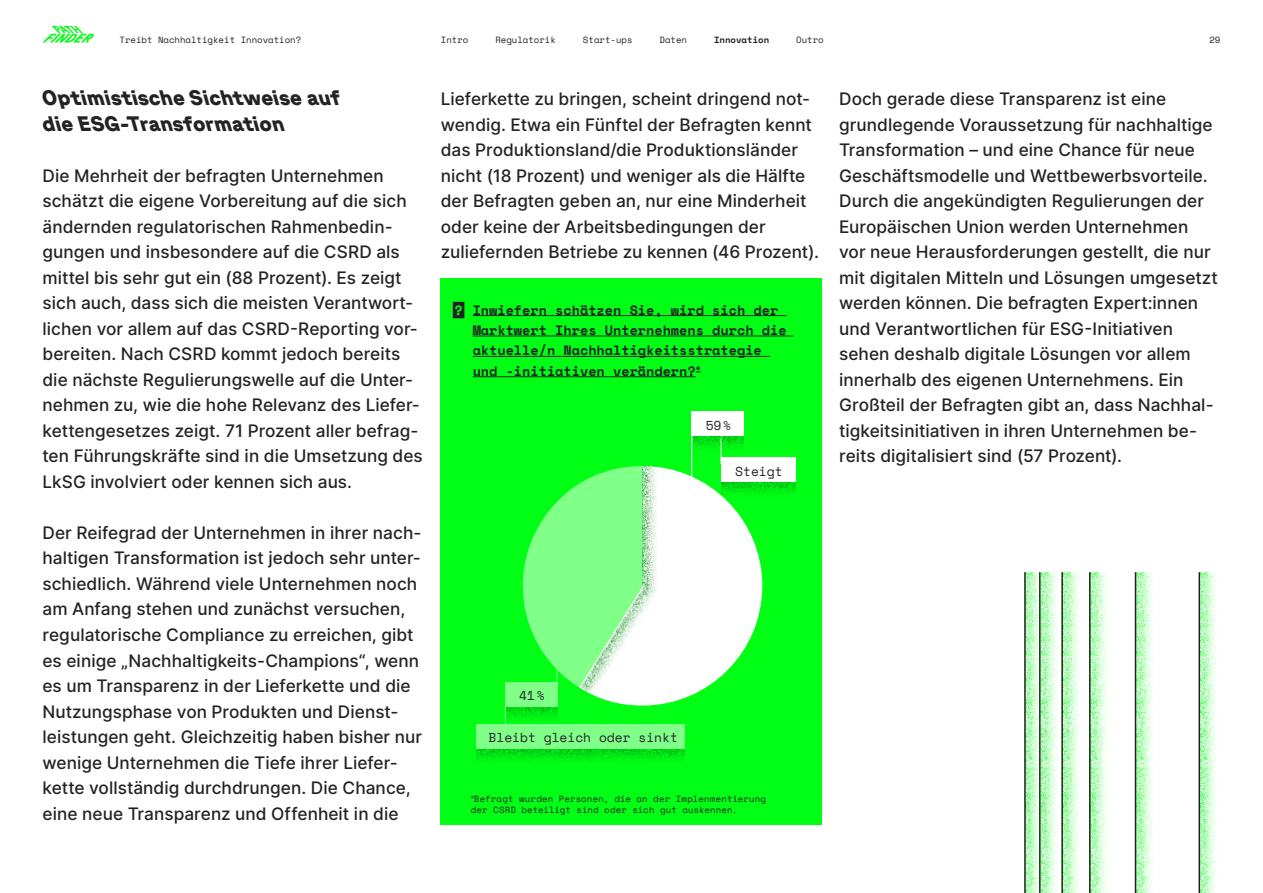
<style>
.page{position:relative;width:1263px;height:893px;background:#fff}
.page>*{position:absolute;margin:0;border:0;box-sizing:border-box;transform-origin:0 0}
.Zwischenüberschrift{font:900 21px/25.5px "GT Planar Retalic 15";letter-spacing:.005em;color:#232323}
.Body{font:500 17.25px/25.5px "Inter";letter-spacing:.005em;color:#232323}
.Question{font:700 13.5px/20.4px "Space Mono";color:#232323}
.t1{font:12.9px "Space Mono";color:#232323}
.Question-2{font:9px/10.8px "Space Mono";letter-spacing:.02em;color:#232323}
.Question-3{font:9px "Space Mono";color:#232323}
.t2{font:700 9px "Space Mono";color:#232323}
.s1{color:#00ff14}
</style>
<div class="page">
<div style="left:441px;top:279px;width:381px;height:546px;background:#00ff14"></div>
<svg style="left:762px;top:482px;width:34px;height:14px"></svg>
<div style="left:721px;top:457px;width:75px;height:25px;background:#fff"></div>
<svg style="left:476px;top:749px;width:209px;height:13px"></svg>
<div style="left:476px;top:724px;width:209px;height:25px;background:#80ff89"></div>
<svg style="left:505px;top:436px;width:257px;height:288px"></svg>
<svg style="left:693px;top:436px;width:50px;height:18px"></svg>
<div style="left:691px;top:411px;width:52px;height:25px;background:#fff"></div>
<hr style="left:691px;top:435px;width:1px;height:42px;background:#fff">
<div style="left:453px;top:302px;width:11px;height:16px;background:#232323"></div>
<hr style="left:473px;top:315px;width:314px;height:1px;background:#232323">
<hr style="left:473px;top:336px;width:320px;height:1px;background:#232323">
<hr style="left:473px;top:356px;width:297px;height:1px;background:#232323">
<hr style="left:473px;top:376px;width:223px;height:1px;background:#232323">
<svg style="left:1026px;top:572px;width:15px;height:321px;background:#c0f5c3"></svg>
<svg style="left:1041px;top:572px;width:17px;height:321px"></svg>
<svg style="left:1063px;top:572px;width:17px;height:321px"></svg>
<svg style="left:1090px;top:572px;width:18px;height:321px"></svg>
<svg style="left:1136px;top:572px;width:18px;height:321px"></svg>
<svg style="left:1200px;top:572px;width:17px;height:321px"></svg>
<hr style="left:1135px;top:572px;width:1px;height:321px;background:#231f20">
<hr style="left:1198px;top:572px;width:2px;height:321px;background:#231f20">
<hr style="left:1089px;top:572px;width:1px;height:321px;background:#231f20">
<hr style="left:1061px;top:572px;width:2px;height:321px;background:#231f20">
<hr style="left:1039px;top:572px;width:1px;height:321px;background:#231f20">
<hr style="left:1024px;top:572px;width:2px;height:321px;background:#231f20">
<svg style="left:43px;top:26px;width:51px;height:17px"></svg>
<p class="Question-3" style="left:119px;top:33px;width:183px">Treibt Nachhaltigkeit Innovation?</p>
<p class="Question-3" style="left:441px;top:33px;width:29px">Intro</p>
<p class="Question-3" style="left:495px;top:33px;width:62px">Regulatorik</p>
<p class="Question-3" style="left:583px;top:33px;width:51px">Start-ups</p>
<p class="Question-3" style="left:659px;top:33px;width:29px">Daten</p>
<p class="t2" style="left:714px;top:33px;width:57px">Innovation</p>
<p class="Question-3" style="left:796px;top:33px;width:29px">Outro</p>
<p class="Question-3" style="left:1209px;top:33px;width:13px">29</p>
<p class="Zwischenüberschrift" style="left:43px;top:85px;width:300px">Optimistische Sichtweise auf die ESG-Transformation</p>
<p class="Body" style="left:43px;top:163px;width:382px">Die Mehrheit der befragten Unternehmen schätzt die eigene Vorbereitung auf die sich ändernden regulatorischen Rahmenbedin&shy;gungen und insbesondere auf die CSRD als mittel bis sehr gut ein (88 Prozent). Es zeigt sich auch, dass sich die meisten Verantwort&shy;lichen vor allem auf das CSRD-Reporting vor&shy;bereiten. Nach CSRD kommt jedoch bereits die nächste Regulierungswelle auf die Unter&shy;nehmen zu, wie die hohe Relevanz des Liefer&shy;kettengesetzes zeigt. 71 Prozent aller befrag&shy;ten Führungskräfte sind in die Umsetzung des LkSG involviert oder kennen sich aus.</p>
<p class="Body" style="left:43px;top:520px;width:381px">Der Reifegrad der Unternehmen in ihrer nach&shy;haltigen Transformation ist jedoch sehr unter&shy;schiedlich. Während viele Unternehmen noch am Anfang stehen und zunächst versuchen, regulatorische Compliance zu erreichen, gibt es einige „Nachhaltigkeits-Champions“, wenn es um Transparenz in der Lieferkette und die Nutzungsphase von Produkten und Dienst&shy;leistungen geht. Gleichzeitig haben bisher nur wenige Unternehmen die Tiefe ihrer Liefer&shy;kette vollständig durchdrungen. Die Chance, eine neue Transparenz und Offenheit in die</p>
<p class="Body" style="left:441px;top:86px;width:380px">Lieferkette zu bringen, scheint dringend not&shy;wendig. Etwa ein Fünftel der Befragten kennt das Produktionsland/die Produktionsländer nicht (18 Prozent) und weniger als die Hälfte der Befragten geben an, nur eine Minderheit oder keine der Arbeitsbedingungen der zuliefernden Betriebe zu kennen (46 Prozent).</p>
<p class="Question" style="left:473px;top:299px;width:315px;text-indent:-18px"><span class="s1">?</span> Inwiefern schätzen Sie, wird sich der Marktwert Ihres Unternehmens durch die aktuelle/n Nachhaltigkeitsstrategie und -initiativen verändern?<sup>*</sup></p>
<p class="t1" style="left:706px;top:415px;width:27px">59%</p>
<p class="t1" style="left:735px;top:461px;width:49px">Steigt</p>
<p class="t1" style="left:519px;top:686px;width:27px">41%</p>
<p class="t1" style="left:489px;top:728px;width:191px">Bleibt gleich oder sinkt</p>
<p class="Question-2" style="left:471px;top:793px;width:297px"><sup>*</sup>Befragt wurden Personen, die an der Implenmentierung der CSRD beteiligt sind oder sich gut auskennen.</p>
<p class="Body" style="left:839px;top:86px;width:380px">Doch gerade diese Transparenz ist eine grundlegende Voraussetzung für nachhaltige Transformation – und eine Chance für neue Geschäftsmodelle und Wettbewerbsvorteile.<br>Durch die angekündigten Regulierungen der Europäischen Union werden Unternehmen vor neue Herausforderungen gestellt, die nur mit digitalen Mitteln und Lösungen umgesetzt werden können. Die befragten Expert:innen und Verantwortlichen für ESG-Initiativen sehen deshalb digitale Lösungen vor allem innerhalb des eigenen Unternehmens. Ein Großteil der Befragten gibt an, dass Nachhal&shy;tigkeitsinitiativen in ihren Unternehmen be&shy;reits digitalisiert sind (57 Prozent).</p>
</div>
